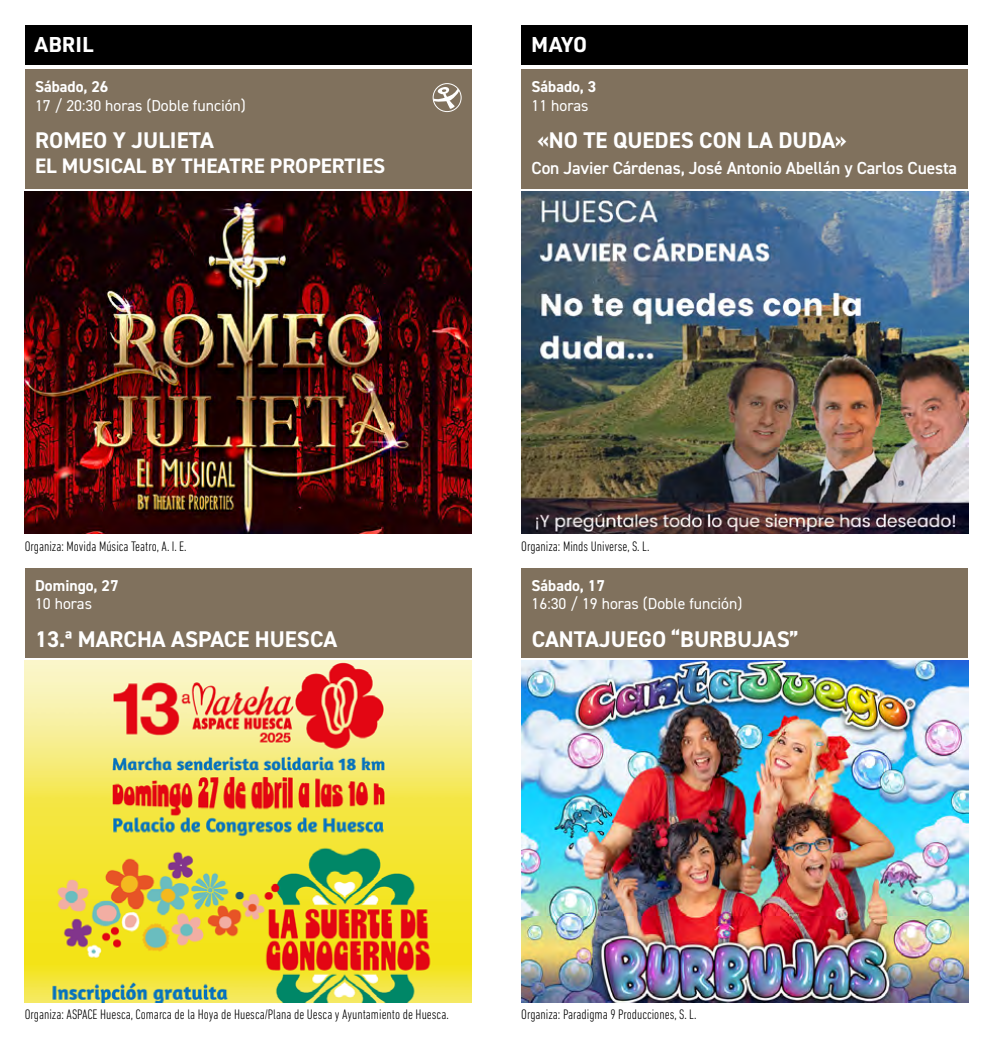
<style>
.page{position:relative;width:993px;height:1042px;background:#fff}
.page>*{position:absolute;margin:0;border:0;box-sizing:border-box;transform-origin:0 0}
.t1{font:700 22.75px "DIN2014";color:#fff}
.t2{font:700 21px "DIN2014";color:#fff}
.t3{font:700 21px "URWDIN";letter-spacing:.005em;color:#fff}
.t4{font:600 17.5px "DIN2014";letter-spacing:-.01em;color:#fff}
.t5{font:15.75px "DIN2014";color:#fff}
.t6{font:700 15.75px "DIN2014";color:#fff}
.t7{font:300 condensed 14px "DIN Next LT Pro";color:#000}
</style>
<div class="page">
<div style="left:25px;top:69px;width:446px;height:120px;background:#80715d"></div>
<svg style="left:433px;top:84px;width:28px;height:28px"></svg>
<svg style="left:434px;top:87px;width:26px;height:22px"></svg>
<div style="left:432px;top:83px;width:29px;height:29px;border:1px solid #fff;border-radius:50%"></div>
<img style="left:25px;top:191px;width:446px;height:343px">
<div style="left:25px;top:568px;width:446px;height:89px;background:#80715d"></div>
<img style="left:25px;top:660px;width:446px;height:342px">
<div style="left:521px;top:69px;width:446px;height:120px;background:#80715d"></div>
<img style="left:521px;top:191px;width:446px;height:343px">
<div style="left:521px;top:568px;width:446px;height:89px;background:#80715d"></div>
<img style="left:521px;top:660px;width:446px;height:342px">
<div style="left:25px;top:25px;width:446px;height:39px;background:#000"></div>
<div style="left:521px;top:25px;width:446px;height:39px;background:#000"></div>
<p class="t3" style="left:35px;top:30px;width:60px">ABRIL</p>
<p class="t3" style="left:531px;top:30px;width:58px">MAYO</p>
<p class="t6" style="left:35px;top:76px;width:75px">Sábado, 26</p>
<p class="t5" style="left:35px;top:96px;width:212px">17 / 20:30 horas (Doble función)</p>
<p class="t1" style="left:35px;top:125px;width:180px">ROMEO Y JULIETA</p>
<p class="t2" style="left:35px;top:152px;width:351px">EL MUSICAL BY THEATRE PROPERTIES</p>
<p class="t6" style="left:531px;top:76px;width:66px">Sábado, 3</p>
<p class="t5" style="left:531px;top:96px;width:58px">11 horas</p>
<p class="t1" style="left:537px;top:125px;width:311px">«NO TE QUEDES CON LA DUDA»</p>
<p class="t4" style="left:531px;top:156px;width:427px">Con Javier Cárdenas, José Antonio Abellán y Carlos Cuesta</p>
<p class="t7" style="left:25px;top:538px;width:163px">Organiza: Movida Música Teatro, A. I. E.</p>
<p class="t6" style="left:35px;top:575px;width:85px">Domingo, 27</p>
<p class="t5" style="left:35px;top:594px;width:58px">10 horas</p>
<p class="t1" style="left:35px;top:624px;width:303px">13.ª MARCHA ASPACE HUESCA</p>
<p class="t7" style="left:521px;top:538px;width:129px">Organiza: Minds Universe, S. L.</p>
<p class="t6" style="left:531px;top:575px;width:75px">Sábado, 17</p>
<p class="t5" style="left:531px;top:594px;width:212px">16:30 / 19 horas (Doble función)</p>
<p class="t1" style="left:531px;top:624px;width:268px">CANTAJUEGO “BURBUJAS”</p>
<p class="t7" style="left:25px;top:1006px;width:425px">Organiza: ASPACE Huesca, Comarca de la Hoya de Huesca/Plana de Uesca y Ayuntamiento de Huesca.</p>
<p class="t7" style="left:521px;top:1006px;width:177px">Organiza: Paradigma 9 Producciones, S. L.</p>
</div>
